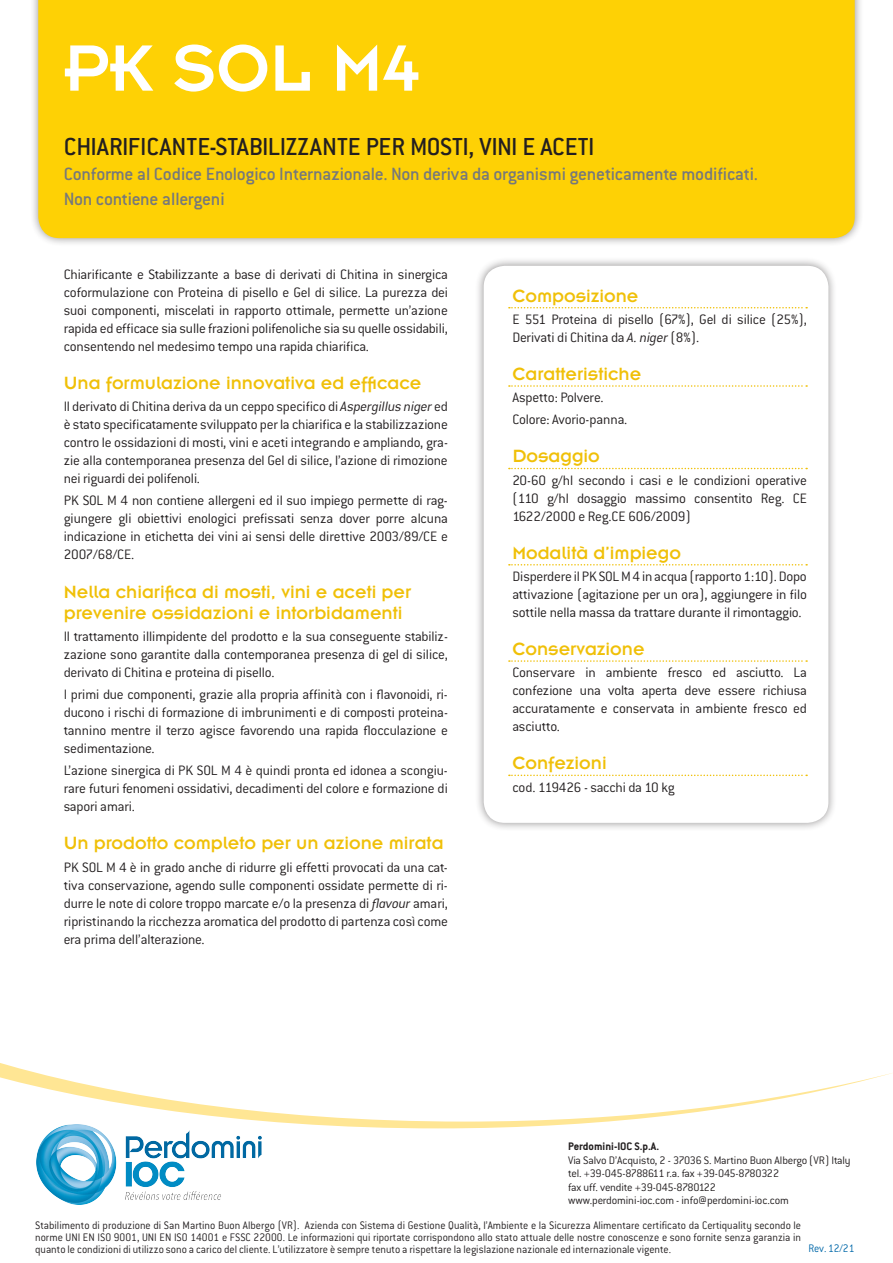
<style>
.page{position:relative;width:893px;height:1263px;background:#fff}
.page>*{position:absolute;margin:0;border:0;box-sizing:border-box;transform-origin:0 0}
._1_NOME_PRODOTTO{font:72px "Insignia";color:#fff}
._2_SOTTOTITOLO{font:500 27px "Conduit ITC";color:#231f20}
._5_H4{font:19.5px/21px "Insignia A";color:#f0c008}
._3_SOTTOTITOLO-bis{font:500 19.5px "Conduit ITC";letter-spacing:-.015em;color:#76787b}
._6_H4{font:19.5px "Insignia A";color:#f0c008}
._4_testo{font:300 15px/18px "Conduit ITC";letter-spacing:-.015em;color:#231f20;text-align:justify}
._7_testo{font:300 15px/18px "Conduit ITC";letter-spacing:-.015em;color:#231f20;text-align:justify}
.t1{font:12px/12px "Conduit ITC Light";color:#231f20;text-align:justify;scale:.95 1}
.t2{font:300 12px/13.5px "Conduit ITC";letter-spacing:-.015em;color:#231f20}
.t3{font:700 12px "Conduit ITC";color:#231f20}
.t4{font:12px "Conduit ITC Light";color:#0068a9;scale:.95 1}
.s1{font-style:italic}
.s2{font-family:"Conduit ITC";font-weight:300}
</style>
<div class="page">
<div style="left:29px;top:0;width:835px;height:247px;background:#231f20;opacity:.5"></div>
<div style="left:38px;top:0;width:817px;height:238px;background:#fed105"></div>
<div style="left:475px;top:257px;width:363px;height:575px;background:#231f20;opacity:.5"></div>
<div style="left:484px;top:266px;width:344px;height:557px;background:#fff;border-radius:21px"></div>
<svg style="left:509px;top:307px;width:298px;height:1px"></svg>
<svg style="left:509px;top:385px;width:298px;height:2px"></svg>
<svg style="left:509px;top:468px;width:298px;height:1px"></svg>
<svg style="left:509px;top:564px;width:298px;height:1px"></svg>
<svg style="left:509px;top:660px;width:298px;height:2px"></svg>
<svg style="left:509px;top:774px;width:298px;height:2px"></svg>
<svg style="left:0;top:1063px;width:892px;height:65px"></svg>
<img style="left:36px;top:1125px;width:226px;height:80px">
<p class="_1_NOME_PRODOTTO" style="left:64px;top:31px;width:358px">PK SOL M4</p>
<p class="_2_SOTTOTITOLO" style="left:64px;top:131px;width:532px">CHIARIFICANTE-STABILIZZANTE PER MOSTI, VINI E ACETI</p>
<p class="_3_SOTTOTITOLO-bis" style="left:64px;top:163px;width:696px">Conforme al Codice Enologico Internazionale. Non deriva da organismi geneticamente modificati.</p>
<p class="_3_SOTTOTITOLO-bis" style="left:64px;top:188px;width:162px">Non contiene allergeni</p>
<p class="_4_testo" style="left:64px;top:265px;width:386px">Chiarificante e Stabilizzante a base di derivati di Chitina in sinergica coformulazione con Proteina di pisello e Gel di silice. La purezza dei suoi componenti, miscelati in rapporto ottimale, permette un’azione rapida ed efficace sia sulle frazioni polifenoliche sia su quelle ossidabili, consentendo nel medesimo tempo una rapida chiarifica.</p>
<p class="_5_H4" style="left:64px;top:372px;width:359px">Una formulazione innovativa ed efficace</p>
<p class="_4_testo" style="left:64px;top:398px;width:386px">Il derivato di Chitina deriva da un ceppo specifico di <span class="s1">Aspergillus niger</span> ed è stato specificatamente sviluppato per la chiarifica e la stabilizzazione contro le ossidazioni di mosti, vini e aceti integrando e ampliando, gra&shy;zie alla contemporanea presenza del Gel di silice, l’azione di rimozione nei riguardi dei polifenoli.</p>
<p class="_4_testo" style="left:64px;top:492px;width:386px">PK SOL M 4 non contiene allergeni ed il suo impiego permette di rag&shy;giungere gli obiettivi enologici prefissati senza dover porre alcuna indicazione in etichetta dei vini ai sensi delle direttive 2003/89/CE e 2007/68/CE.</p>
<p class="_5_H4" style="left:64px;top:581px;width:349px">Nella chiarifica di mosti, vini e aceti per prevenire ossidazioni e intorbidamenti</p>
<p class="_4_testo" style="left:64px;top:627px;width:386px">Il trattamento illimpidente del prodotto e la sua conseguente stabiliz&shy;zazione sono garantite dalla contemporanea presenza di gel di silice, derivato di Chitina e proteina di pisello.</p>
<p class="_4_testo" style="left:64px;top:685px;width:386px">I primi due componenti, grazie alla propria affinità con i flavonoidi, ri&shy;ducono i rischi di formazione di imbrunimenti e di composti proteina&shy;tannino mentre il terzo agisce favorendo una rapida flocculazione e sedimentazione.</p>
<p class="_4_testo" style="left:64px;top:762px;width:386px">L’azione sinergica di PK SOL M 4 è quindi pronta ed idonea a scongiu&shy;rare futuri fenomeni ossidativi, decadimenti del colore e formazione di sapori amari.</p>
<p class="_5_H4" style="left:64px;top:833px;width:381px">Un prodotto completo per un azione mirata</p>
<p class="_4_testo" style="left:64px;top:858px;width:386px">PK SOL M 4 è in grado anche di ridurre gli effetti provocati da una cat&shy;tiva conservazione, agendo sulle componenti ossidate permette di ri&shy;durre le note di colore troppo marcate e/o la presenza di <span class="s1">flavour</span> amari, ripristinando la ricchezza aromatica del prodotto di partenza così come era prima dell’alterazione.</p>
<p class="_6_H4" style="left:512px;top:286px;width:128px">Composizione</p>
<p class="_7_testo" style="left:512px;top:310px;width:296px">E 551 Proteina di pisello (67%), Gel di silice (25%),<br>Derivati di Chitina da <span class="s1">A. niger</span> (8%).</p>
<p class="_6_H4" style="left:512px;top:364px;width:130px">Caratteristiche</p>
<p class="_7_testo" style="left:512px;top:389px;width:93px">Aspetto: Polvere.</p>
<p class="_7_testo" style="left:512px;top:411px;width:117px">Colore: Avorio-panna.</p>
<p class="_6_H4" style="left:512px;top:446px;width:89px">Dosaggio</p>
<p class="_7_testo" style="left:512px;top:471px;width:296px">20-60 g/hl secondo i casi e le condizioni operative (110 g/hl dosaggio massimo consentito Reg. CE 1622/2000 e Reg.CE 606/2009)</p>
<p class="_6_H4" style="left:512px;top:543px;width:170px">Modalità d’impiego</p>
<p class="_7_testo" style="left:512px;top:567px;width:296px">Disperdere il PK SOL M 4 in acqua (rapporto 1:10). Dopo attivazione (agitazione per un ora), aggiungere in filo sottile nella massa da trattare durante il rimontaggio.</p>
<p class="_6_H4" style="left:512px;top:639px;width:134px">Conservazione</p>
<p class="_7_testo" style="left:512px;top:664px;width:296px">Conservare in ambiente fresco ed asciutto. La confezione una volta aperta deve essere richiusa accuratamente e conservata in ambiente fresco ed asciutto.</p>
<p class="_6_H4" style="left:512px;top:753px;width:96px">Confezioni</p>
<p class="_7_testo" style="left:512px;top:778px;width:164px">cod. 119426 - sacchi da 10 kg</p>
<p class="t3" style="left:568px;top:1139px;width:93px">Perdomini-IOC S.p.A.</p>
<p class="t2" style="left:568px;top:1153px;width:284px">Via Salvo D’Acquisto, 2 - 37036 S. Martino Buon Albergo (VR) Italy tel. +39-045-8788611 r.a. fax +39-045-8780322<br>fax uff. vendite +39-045-8780122<br>www.perdomini-ioc.com - info@perdomini-ioc.com</p>
<p class="t1" style="left:35px;top:1219px;width:808px">Stabilimento di produzione di San Martino Buon Albergo (VR). Azienda con Sistema di Gestione Qualità, l’Ambiente e la Sicurezza Alimentare certificato da Certiquality secondo le norme UNI EN ISO 9001, UNI EN ISO 14001 e FSSC 22000. Le informazioni qui riportate corrispondono allo stato attuale delle nostre conoscenze e sono fornite senza garanzia in quanto le condizioni di utilizzo sono a carico del cliente. L’utilizzatore è sempre tenuto a rispettare la legislazione nazionale ed internazionale vigente.</p>
<p class="t4" style="left:808px;top:1241px;width:50px"><span class="s2">Rev.</span> 12/21</p>
</div>
